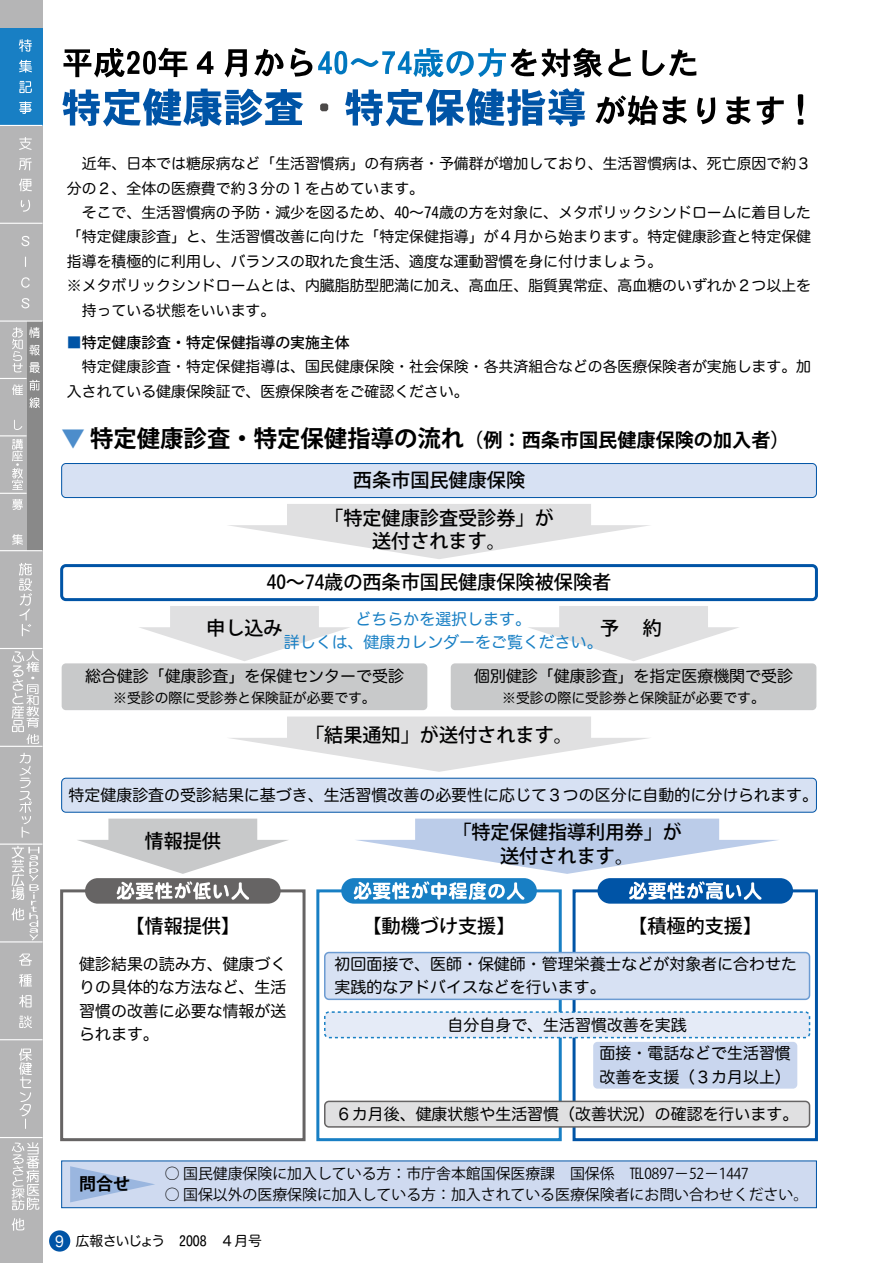
<style>
.page{position:relative;width:893px;height:1263px;background:#fff}
.page>*{position:absolute;margin:0;border:0;box-sizing:border-box;transform-origin:0 0}
.t1{font:19.2px/23.4px "Koz Go Pro Medium 90 pv RKSJ H";color:#000;text-align:center}
.t2{font:19.2px "Koz Go Pro Bold 90 pv RKSJ H";color:#000}
.t3{font:16.95px "Koz Go Pro Bold 90 pv RKSJ H";color:#000}
.t4{font:15.9px/23.4px "Hira Maru Pro W4 90 pv RKSJ H";color:#000}
.t5{font:15.9px/23.4px "Hira Maru Pro W4 90 pv RKSJ H";color:#187fc4;text-align:center}
.t6{font:14.85px/24.5px "Hira Maru Pro W4 90 pv RKSJ H";color:#000}
.t7{font:14.85px "Koz Go Pro Regular 90 pv RKSJ H";color:#000}
.t8{font:14.85px "Koz Go Pro Medium 90 pv RKSJ H";color:#000}
.t9{font:13.8px "Hira Maru Pro W4 90 pv RKSJ H";color:#000}
.t10{font:13.8px "Hira Maru Pro W4";color:#000}
.s1{color:#0054a6}
.s2{font-size:23.4px;color:#4d8dcb}
.s3{font-size:23.4px}
</style>
<div class="page">
<div style="left:62px;top:1161px;width:754px;height:47px;background:#cfdaf0"></div>
<div style="left:61px;top:1161px;width:756px;height:47px;border:1px solid #0054a6"></div>
<svg style="left:70px;top:1166px;width:85px;height:36px"></svg>
<div style="left:60px;top:564px;width:758px;height:37px;border:3px solid #0054a6;border-radius:4px"></div>
<div style="left:62px;top:463px;width:754px;height:34px;background:#d7e1f3;border-radius:4px"></div>
<div style="left:61px;top:463px;width:756px;height:35px;border:1px solid #0054a6;border-radius:4px"></div>
<div style="left:62px;top:663px;width:365px;height:47px;background:#c8c9ca;border-radius:4px"></div>
<div style="left:451px;top:663px;width:365px;height:47px;background:#c8c9ca;border-radius:4px"></div>
<div style="left:62px;top:778px;width:754px;height:34px;background:#d7e1f3;border-radius:4px"></div>
<div style="left:61px;top:778px;width:756px;height:34px;border:1px solid #0054a6;border-radius:4px"></div>
<svg style="left:356px;top:819px;width:422px;height:55px"></svg>
<svg style="left:230px;top:716px;width:418px;height:56px"></svg>
<svg style="left:78px;top:819px;width:210px;height:55px"></svg>
<div style="left:60px;top:889px;width:246px;height:252px;border:3px solid #666464"></div>
<div style="left:316px;top:889px;width:246px;height:252px;border:3px solid #187fc4"></div>
<div style="left:573px;top:889px;width:245px;height:252px;border:3px solid #0054a6"></div>
<div style="left:325px;top:952px;width:484px;height:47px;background:#d7e1f3;border-radius:4px"></div>
<div style="left:324px;top:952px;width:486px;height:48px;border:2px solid #6c9bd2;border-radius:4px"></div>
<div style="left:325px;top:1012px;width:484px;height:25px;background:#e5ebf7;border-radius:4px"></div>
<div style="left:324px;top:1011px;width:486px;height:27px;border:2px dashed #187fc4;border-radius:4px"></div>
<div style="left:325px;top:1101px;width:484px;height:26px;background:#e0e0e1;border-radius:4px"></div>
<div style="left:324px;top:1101px;width:486px;height:27px;border:2px solid #666464;border-radius:4px"></div>
<svg style="left:63px;top:48px;width:124px;height:30px"></svg>
<svg style="left:197px;top:51px;width:16px;height:23px"></svg>
<svg style="left:224px;top:49px;width:23px;height:29px"></svg>
<svg style="left:254px;top:49px;width:30px;height:27px"></svg>
<svg style="left:291px;top:48px;width:21px;height:29px"></svg>
<svg style="left:318px;top:48px;width:313px;height:29px"></svg>
<svg style="left:642px;top:49px;width:54px;height:27px"></svg>
<svg style="left:62px;top:88px;width:241px;height:39px"></svg>
<svg style="left:320px;top:103px;width:8px;height:8px"></svg>
<svg style="left:345px;top:88px;width:240px;height:39px"></svg>
<svg style="left:595px;top:95px;width:92px;height:30px"></svg>
<svg style="left:697px;top:97px;width:18px;height:27px"></svg>
<svg style="left:726px;top:97px;width:25px;height:27px"></svg>
<svg style="left:757px;top:97px;width:27px;height:28px"></svg>
<svg style="left:798px;top:94px;width:5px;height:31px"></svg>
<svg style="left:228px;top:504px;width:422px;height:55px"></svg>
<div style="left:593px;top:1042px;width:204px;height:47px;background:#c9d6ee;border-radius:4px"></div>
<div style="left:341px;top:878px;width:196px;height:26px;background:#187fc4;border-radius:13px"></div>
<svg style="left:354px;top:881px;width:170px;height:19px"></svg>
<div style="left:85px;top:878px;width:196px;height:26px;background:#666464;border-radius:13px"></div>
<svg style="left:117px;top:881px;width:132px;height:19px"></svg>
<div style="left:597px;top:878px;width:196px;height:26px;background:#0054a6;border-radius:13px"></div>
<svg style="left:629px;top:881px;width:132px;height:19px"></svg>
<svg style="left:139px;top:606px;width:211px;height:55px"></svg>
<svg style="left:528px;top:606px;width:211px;height:55px"></svg>
<div style="left:0;top:0;width:43px;height:1263px;background:#b5b5b6"></div>
<div style="left:0;top:28px;width:43px;height:97px;background:#187fc4"></div>
<svg style="left:19px;top:39px;width:13px;height:13px"></svg>
<svg style="left:19px;top:60px;width:13px;height:13px"></svg>
<svg style="left:19px;top:81px;width:13px;height:12px"></svg>
<svg style="left:19px;top:101px;width:13px;height:13px"></svg>
<svg style="left:19px;top:1048px;width:13px;height:81px"></svg>
<svg style="left:12px;top:846px;width:27px;height:94px"></svg>
<svg style="left:19px;top:563px;width:13px;height:73px"></svg>
<svg style="left:21px;top:236px;width:8px;height:10px"></svg>
<svg style="left:21px;top:277px;width:9px;height:11px"></svg>
<svg style="left:21px;top:298px;width:8px;height:10px"></svg>
<svg style="left:19px;top:753px;width:13px;height:85px"></svg>
<hr style="left:0;top:125px;width:43px;height:1px;background:#fff">
<hr style="left:0;top:223px;width:43px;height:1px;background:#fff">
<hr style="left:0;top:648px;width:43px;height:1px;background:#fff">
<hr style="left:0;top:746px;width:43px;height:1px;background:#fff">
<hr style="left:0;top:843px;width:43px;height:2px;background:#fff">
<hr style="left:0;top:941px;width:43px;height:1px;background:#fff">
<hr style="left:0;top:1039px;width:43px;height:1px;background:#fff">
<hr style="left:0;top:1137px;width:43px;height:1px;background:#fff">
<div style="left:27px;top:321px;width:16px;height:230px;background:#898989"></div>
<svg style="left:12px;top:534px;width:11px;height:11px"></svg>
<hr style="left:0;top:320px;width:43px;height:2px;background:#fff">
<hr style="left:0;top:550px;width:43px;height:1px;background:#fff">
<svg style="left:0;top:327px;width:40px;height:81px"></svg>
<svg style="left:0;top:420px;width:27px;height:90px"></svg>
<svg style="left:12px;top:1142px;width:27px;height:68px"></svg>
<svg style="left:12px;top:1218px;width:12px;height:13px"></svg>
<svg style="left:19px;top:137px;width:13px;height:13px"></svg>
<svg style="left:19px;top:158px;width:13px;height:12px"></svg>
<svg style="left:19px;top:179px;width:13px;height:12px"></svg>
<svg style="left:21px;top:200px;width:9px;height:12px"></svg>
<svg style="left:12px;top:651px;width:27px;height:93px"></svg>
<svg style="left:19px;top:953px;width:13px;height:13px"></svg>
<svg style="left:19px;top:974px;width:13px;height:13px"></svg>
<svg style="left:19px;top:995px;width:13px;height:12px"></svg>
<svg style="left:19px;top:1015px;width:13px;height:13px"></svg>
<div style="left:49px;top:1230px;width:21px;height:21px;background:#0054a6;border-radius:50%"></div>
<p class="t6" style="left:67px;top:150px;width:746px">　近年、日本では糖尿病など「生活習慣病」の有病者・予備群が増加しており、生活習慣病は、死亡原因で約３分の２、全体の医療費で約３分の１を占めています。<br>　そこで、生活習慣病の予防・減少を図るため、40～74歳の方を対象に、メタボリックシンドロームに着目した「特定健康診査」と、生活習慣改善に向けた「特定保健指導」が４月から始まります。特定健康診査と特定保健指導を積極的に利用し、バランスの取れた食生活、適度な運動習慣を身に付けましょう。<br>※メタボリックシンドロームとは、内臓脂肪型肥満に加え、高血圧、脂質異常症、高血糖のいずれか２つ以上を　持っている状態をいいます。</p>
<p class="t8" style="left:67px;top:333px;width:284px"><span class="s1">■</span>特定健康診査・特定保健指導の実施主体</p>
<p class="t6" style="left:67px;top:353px;width:746px">　特定健康診査・特定保健指導は、国民健康保険・社会保険・各共済組合などの各医療保険者が実施します。加入されている健康保険証で、医療保険者をご確認ください。</p>
<p class="t2" style="left:62px;top:428px;width:729px"><span class="s2">▼</span> <span class="s3">特定健康診査・特定保健指導の流れ</span>（例：西条市国民健康保険の加入者）</p>
<p class="t1" style="left:353px;top:470px;width:174px">西条市国民健康保険</p>
<p class="t1" style="left:324px;top:507px;width:231px">「特定健康診査受診券」が送付されます。</p>
<p class="t1" style="left:267px;top:572px;width:346px">40～74歳の西条市国民健康保険被保険者</p>
<p class="t5" style="left:284px;top:606px;width:320px">どちらかを選択します。<br>詳しくは、健康カレンダーをご覧ください。</p>
<p class="t1" style="left:206px;top:617px;width:78px">申し込み</p>
<p class="t1" style="left:600px;top:617px;width:63px">予　 約</p>
<p class="t4" style="left:85px;top:663px;width:320px">総合健診「健康診査」を保健センターで受診</p>
<p class="t9" style="left:113px;top:686px;width:264px">※受診の際に受診券と保険証が必要です。</p>
<p class="t4" style="left:474px;top:663px;width:320px">個別健診「健康診査」を指定医療機関で受診</p>
<p class="t9" style="left:502px;top:686px;width:264px">※受診の際に受診券と保険証が必要です。</p>
<p class="t1" style="left:305px;top:724px;width:269px">「結果通知」が送付されます。</p>
<p class="t4" style="left:69px;top:782px;width:751px">特定健康診査の受診結果に基づき、生活習慣改善の必要性に応じて３つの区分に自動的に分けられます。</p>
<p class="t1" style="left:145px;top:830px;width:78px">情報提供</p>
<p class="t1" style="left:452px;top:821px;width:231px">「特定保健指導利用券」が送付されます。</p>
<p class="t1" style="left:125px;top:915px;width:116px">【情報提供】</p>
<p class="t1" style="left:362px;top:915px;width:155px">【動機づけ支援】</p>
<p class="t1" style="left:628px;top:915px;width:135px">【積極的支援】</p>
<p class="t4" style="left:79px;top:951px;width:209px;text-align:justify">健診結果の読み方、健康づくりの具体的な方法など、生活習慣の改善に必要な情報が送られます。</p>
<p class="t4" style="left:334px;top:951px;width:464px">初回面接で、医師・保健師・管理栄養士などが対象者に合わせた実践的なアドバイスなどを行います。</p>
<p class="t4" style="left:600px;top:1009px;width:193px;line-height:28.7px;text-indent:-152px">自分自身で、生活習慣改善を実践<br>面接・電話などで生活習慣</p>
<p class="t4" style="left:600px;top:1064px;width:193px">改善を支援（３カ月以上）</p>
<p class="t4" style="left:336px;top:1101px;width:464px">６カ月後、健康状態や生活習慣（改善状況）の確認を行います。</p>
<p class="t3" style="left:79px;top:1173px;width:53px">問合せ</p>
<p class="t7" style="left:165px;top:1164px;width:585px">○ 国民健康保険に加入している方：市庁舎本館国保医療課　国保係　℡0897－52－1447</p>
<p class="t7" style="left:165px;top:1185px;width:645px">○ 国保以外の医療保険に加入している方：加入されている医療保険者にお問い合わせください。</p>
<p class="t10" style="left:76px;top:1229px;width:188px">広報さいじょう　2008　4月号</p>
</div>
